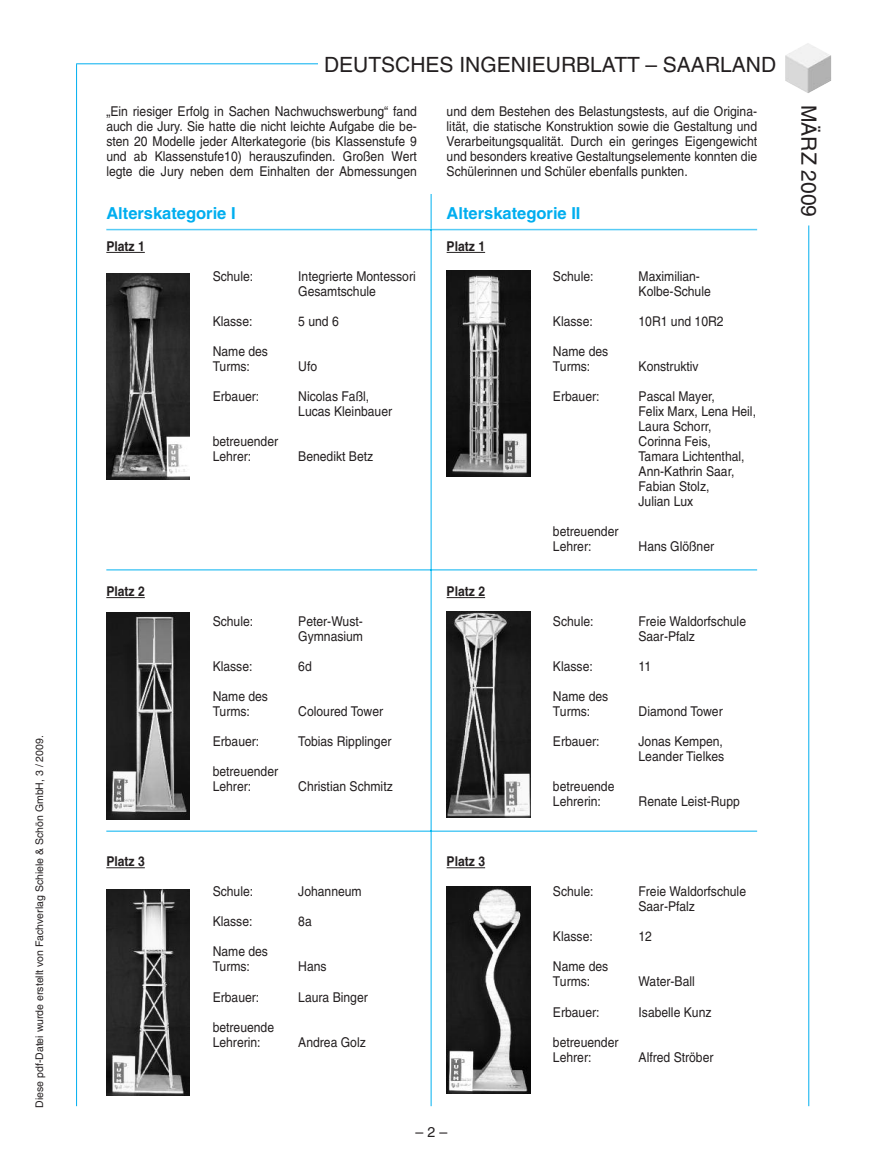
<style>
.page{position:relative;width:872px;height:1170px;background:#fff}
.page>*{position:absolute;margin:0;border:0;box-sizing:border-box;transform-origin:0 0}
.t1{font:21px "Helvetica";color:#231f20}
.t2{font:700 16.5px "Helvetica";color:#00aeef}
.t3{font:14.25px "Helvetica";color:#231f20}
.t4{font:13.5px/15px "Helvetica";color:#231f20;scale:.9 1}
.t5{font:700 13.5px "Helvetica";color:#231f20;scale:.9 1}
.t6{font:10.5px "Helvetica";color:#231f20}
</style>
<div class="page">
<hr style="left:76px;top:64px;width:1px;height:1042px;background:#00aeef">
<hr style="left:76px;top:63px;width:260px;height:1px;background:#00aeef">
<img style="left:785px;top:43px;width:46px;height:50px">
<div style="left:318px;top:55px;width:459px;height:30px;background:#fff"></div>
<hr style="left:808px;top:225px;width:1px;height:881px;background:#00aeef">
<hr style="left:106px;top:252px;width:39px;height:1px;background:#231f20">
<hr style="left:446px;top:252px;width:39px;height:1px;background:#231f20">
<hr style="left:106px;top:597px;width:39px;height:1px;background:#231f20">
<hr style="left:446px;top:597px;width:39px;height:1px;background:#231f20">
<hr style="left:106px;top:867px;width:39px;height:1px;background:#231f20">
<hr style="left:446px;top:867px;width:39px;height:1px;background:#231f20">
<hr style="left:106px;top:569px;width:324px;height:1px;background:#56cbf5">
<hr style="left:432px;top:569px;width:325px;height:1px;background:#56cbf5">
<hr style="left:106px;top:229px;width:324px;height:1px;background:#56cbf5">
<hr style="left:432px;top:229px;width:325px;height:1px;background:#56cbf5">
<hr style="left:106px;top:830px;width:324px;height:1px;background:#56cbf5">
<hr style="left:432px;top:830px;width:325px;height:1px;background:#56cbf5">
<hr style="left:430px;top:570px;width:2px;height:260px;background:#56cbf5">
<hr style="left:430px;top:230px;width:2px;height:339px;background:#56cbf5">
<hr style="left:430px;top:831px;width:2px;height:275px;background:#56cbf5">
<hr style="left:430px;top:194px;width:2px;height:35px;background:#56cbf5">
<img style="left:106px;top:612px;width:84px;height:207px">
<img style="left:106px;top:273px;width:84px;height:207px">
<img style="left:106px;top:889px;width:84px;height:206px">
<img style="left:446px;top:270px;width:84px;height:206px">
<img style="left:446px;top:611px;width:84px;height:206px">
<img style="left:446px;top:886px;width:84px;height:207px">
<p class="t6" style="left:36px;top:1107px;width:374px;rotate:-90deg">Diese pdf-Datei wurde erstellt von Fachverlag Schiele &amp; Schön GmbH, 3 / 2009.</p>
<h1 class="t1" style="left:324px;top:57px;width:453px">DEUTSCHES INGENIEURBLATT – SAARLAND</h1>
<p class="t4" style="left:106px;top:105px;width:346px;text-align:justify">„Ein riesiger Erfolg in Sachen Nachwuchswerbung“ fand auch die Jury. Sie hatte die nicht leichte Aufgabe die be&shy;sten 20 Modelle jeder Alterkategorie (bis Klassenstufe 9 und ab Klassenstufe10) herauszufinden. Großen Wert legte die Jury neben dem Einhalten der Abmessungen</p>
<p class="t4" style="left:446px;top:105px;width:346px;text-align:justify">und dem Bestehen des Belastungstests, auf die Origina&shy;lität, die statische Konstruktion sowie die Gestaltung und Verarbeitungsqualität. Durch ein geringes Eigengewicht und besonders kreative Gestaltungselemente konnten die Schülerinnen und Schüler ebenfalls punkten.</p>
<p class="t2" style="left:106px;top:207px;width:131px">Alterskategorie I</p>
<p class="t5" style="left:106px;top:241px;width:44px">Platz 1</p>
<p class="t4" style="left:213px;top:270px;width:47px">Schule:</p>
<p class="t4" style="left:298px;top:270px;width:132px">Integrierte Montessori<br>Gesamtschule</p>
<p class="t4" style="left:213px;top:315px;width:46px">Klasse:</p>
<p class="t4" style="left:298px;top:315px;width:47px">5 und 6</p>
<p class="t4" style="left:213px;top:345px;width:63px">Name des<br>Turms:</p>
<p class="t2" style="left:446px;top:207px;width:135px">Alterskategorie II</p>
<p class="t5" style="left:446px;top:241px;width:44px">Platz 1</p>
<p class="t4" style="left:553px;top:270px;width:47px">Schule:</p>
<p class="t4" style="left:638px;top:270px;width:82px">Maximilian-<br>Kolbe-Schule</p>
<p class="t4" style="left:553px;top:315px;width:46px">Klasse:</p>
<p class="t4" style="left:638px;top:315px;width:96px">10R1 und 10R2</p>
<p class="t4" style="left:553px;top:345px;width:63px">Name des<br>Turms:</p>
<p class="t4" style="left:298px;top:360px;width:23px">Ufo</p>
<p class="t4" style="left:638px;top:360px;width:68px">Konstruktiv</p>
<p class="t5" style="left:106px;top:586px;width:44px">Platz 2</p>
<p class="t5" style="left:106px;top:856px;width:44px">Platz 3</p>
<p class="t4" style="left:213px;top:390px;width:53px">Erbauer:</p>
<p class="t4" style="left:298px;top:390px;width:106px">Nicolas Faßl,<br>Lucas Kleinbauer</p>
<p class="t4" style="left:213px;top:435px;width:74px">betreuender<br>Lehrer:</p>
<p class="t4" style="left:298px;top:450px;width:85px">Benedikt Betz</p>
<p class="t4" style="left:213px;top:615px;width:47px">Schule:</p>
<p class="t4" style="left:298px;top:615px;width:73px">Peter-Wust-<br>Gymnasium</p>
<p class="t4" style="left:213px;top:660px;width:46px">Klasse:</p>
<p class="t4" style="left:298px;top:660px;width:17px">6d</p>
<p class="t4" style="left:213px;top:690px;width:63px">Name des<br>Turms:</p>
<p class="t4" style="left:298px;top:705px;width:96px">Coloured Tower</p>
<p class="t4" style="left:213px;top:735px;width:53px">Erbauer:</p>
<p class="t4" style="left:298px;top:735px;width:105px">Tobias Ripplinger</p>
<p class="t4" style="left:213px;top:765px;width:74px">betreuender<br>Lehrer:</p>
<p class="t4" style="left:298px;top:780px;width:106px">Christian Schmitz</p>
<p class="t4" style="left:213px;top:885px;width:47px">Schule:</p>
<p class="t4" style="left:298px;top:885px;width:72px">Johanneum</p>
<p class="t4" style="left:213px;top:915px;width:46px">Klasse:</p>
<p class="t4" style="left:298px;top:915px;width:17px">8a</p>
<p class="t4" style="left:213px;top:945px;width:63px">Name des<br>Turms:</p>
<p class="t4" style="left:298px;top:960px;width:33px">Hans</p>
<p class="t4" style="left:213px;top:990px;width:53px">Erbauer:</p>
<p class="t4" style="left:298px;top:990px;width:79px">Laura Binger</p>
<p class="t4" style="left:213px;top:1020px;width:70px">betreuende<br>Lehrerin:</p>
<p class="t4" style="left:298px;top:1035px;width:77px">Andrea Golz</p>
<p class="t5" style="left:446px;top:586px;width:44px">Platz 2</p>
<p class="t5" style="left:446px;top:856px;width:44px">Platz 3</p>
<p class="t4" style="left:553px;top:390px;width:53px">Erbauer:</p>
<p class="t4" style="left:638px;top:390px;width:132px">Pascal Mayer,<br>Felix Marx, Lena Heil,<br>Laura Schorr,<br>Corinna Feis,<br>Tamara Lichtenthal,<br>Ann-Kathrin Saar,<br>Fabian Stolz,<br>Julian Lux</p>
<p class="t4" style="left:553px;top:525px;width:74px">betreuender<br>Lehrer:</p>
<p class="t4" style="left:638px;top:540px;width:86px">Hans Glößner</p>
<p class="t4" style="left:553px;top:615px;width:47px">Schule:</p>
<p class="t4" style="left:638px;top:615px;width:121px">Freie Waldorfschule<br>Saar-Pfalz</p>
<p class="t4" style="left:553px;top:660px;width:46px">Klasse:</p>
<p class="t4" style="left:638px;top:660px;width:16px">11</p>
<p class="t4" style="left:553px;top:690px;width:63px">Name des<br>Turms:</p>
<p class="t4" style="left:638px;top:705px;width:95px">Diamond Tower</p>
<p class="t4" style="left:553px;top:735px;width:53px">Erbauer:</p>
<p class="t4" style="left:638px;top:735px;width:97px">Jonas Kempen,<br>Leander Tielkes</p>
<p class="t4" style="left:553px;top:780px;width:70px">betreuende<br>Lehrerin:</p>
<p class="t4" style="left:638px;top:795px;width:114px">Renate Leist-Rupp</p>
<p class="t4" style="left:553px;top:885px;width:47px">Schule:</p>
<p class="t4" style="left:638px;top:885px;width:121px">Freie Waldorfschule<br>Saar-Pfalz</p>
<p class="t4" style="left:553px;top:930px;width:46px">Klasse:</p>
<p class="t4" style="left:638px;top:930px;width:17px">12</p>
<p class="t4" style="left:553px;top:960px;width:63px">Name des<br>Turms:</p>
<p class="t4" style="left:638px;top:975px;width:64px">Water-Ball</p>
<p class="t4" style="left:553px;top:1005px;width:53px">Erbauer:</p>
<p class="t4" style="left:638px;top:1005px;width:83px">Isabelle Kunz</p>
<p class="t4" style="left:553px;top:1035px;width:74px">betreuender<br>Lehrer:</p>
<p class="t4" style="left:638px;top:1050px;width:85px">Alfred Ströber</p>
<h1 class="t1" style="left:816px;top:105px;width:114px;rotate:90deg">MÄRZ 2009</h1>
<p class="t3" style="left:415px;top:1126px;width:33px">–2–</p>
</div>
